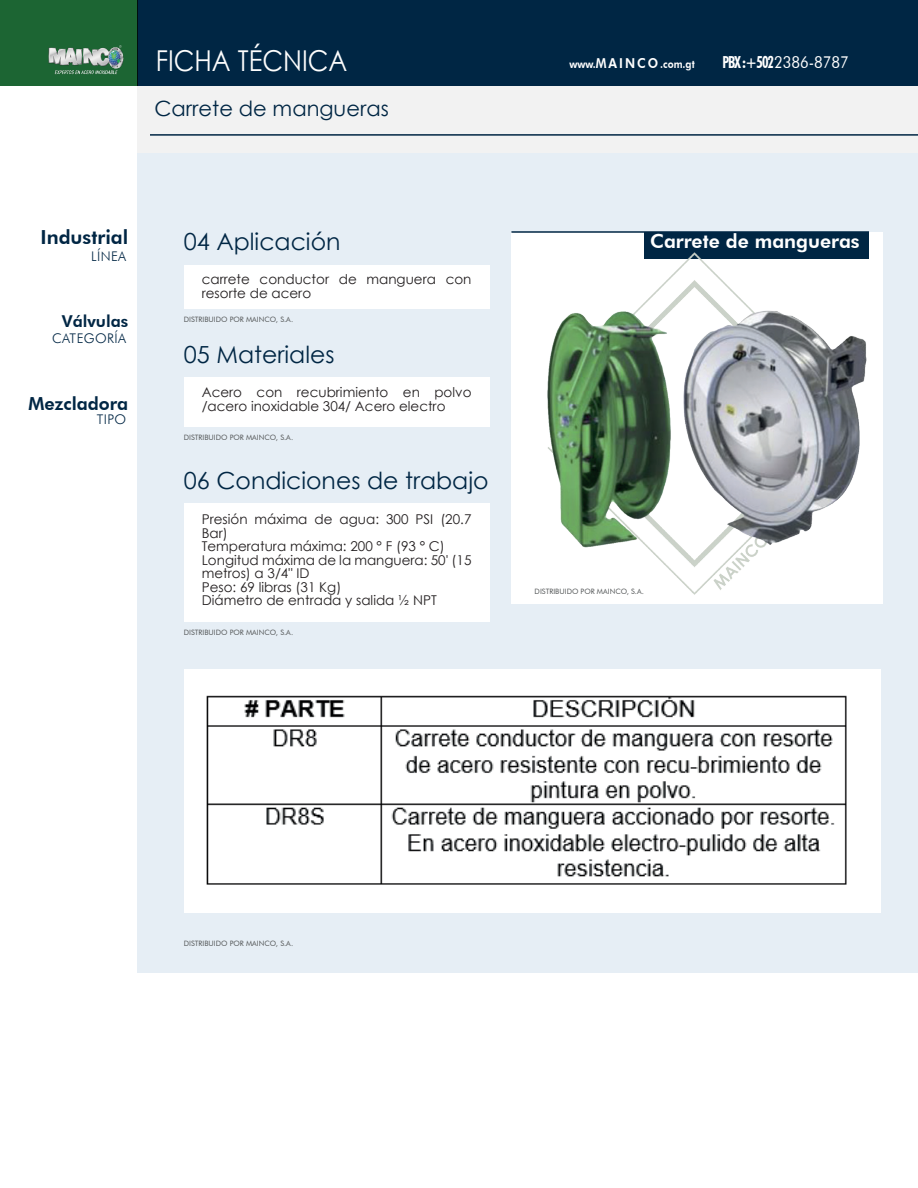
<style>
.page{position:relative;width:918px;height:1188px;background:#fff}
.page>*{position:absolute;margin:0;border:0;box-sizing:border-box;transform-origin:0 0}
.t1{font:28.8px "Century Gothic";color:#fdfdfd;scale:.89 1}
.t2{font:23.55px "Century Gothic";color:#002644}
.t3{font:21px "Century Gothic";color:#002644}
.t4{font:800 19.35px "Futura BT";color:#fff}
.t5{font:800 19.35px "Futura BT";color:#002644}
.t6{font:800 18px "Futura BT";color:#002644}
.t7{font:16.65px "Futura BT";color:#fff;scale:.89 1}
.t8{font:800 16.35px "Futura BT";color:#002644}
.t9{font:13.5px/13.5px "Century Gothic";color:#231f20}
.t10{font:300 13.35px "Futura BT";letter-spacing:.03em;color:#002644}
.t11{font:800 11.1px "Futura BT";color:#fff;scale:.89 1}
.t12{font:7.35px "Futura BT";color:#545758}
.s1{font-size:13.65px}
.s2{font-weight:700;font-stretch:condensed}
</style>
<div class="page">
<div style="left:137px;top:15px;width:781px;height:957px;background:#e6eef5"></div>
<div style="left:137px;top:0;width:781px;height:152px;background:#f2f2f2"></div>
<div style="left:137px;top:0;width:781px;height:85px;background:#002644"></div>
<div style="left:0;top:0;width:137px;height:85px;background:#1c6533"></div>
<img style="left:44px;top:45px;width:83px;height:41px">
<div style="left:511px;top:232px;width:372px;height:372px;background:#fff"></div>
<div style="left:644px;top:232px;width:225px;height:26px;background:#002644"></div>
<hr style="left:511px;top:231px;width:358px;height:2px;background:#002644">
<hr style="left:150px;top:134px;width:768px;height:2px;background:#002644">
<div style="left:184px;top:377px;width:305px;height:50px;background:#fff"></div>
<div style="left:184px;top:504px;width:305px;height:118px;background:#fff"></div>
<div style="left:184px;top:669px;width:697px;height:243px;background:#fff"></div>
<div style="left:184px;top:265px;width:305px;height:44px;background:#fff"></div>
<img style="left:547px;top:252px;width:322px;height:343px">
<img style="left:206px;top:695px;width:641px;height:190px">
<h1 class="t1" style="left:156px;top:40px;width:217px">FICHA TÉCNICA</h1>
<h3 class="t3" style="left:155px;top:93px;width:236px">Carrete de mangueras</h3>
<h3 class="t5" style="left:41px;top:226px;width:89px">Industrial</h3>
<p class="t10" style="left:91px;top:248px;width:37px">LÍNEA</p>
<p class="t8" style="left:62px;top:311px;width:68px">Válvulas</p>
<p class="t10" style="left:52px;top:330px;width:76px">CATEGORÍA</p>
<h3 class="t6" style="left:29px;top:393px;width:101px">Mezcladora</h3>
<p class="t10" style="left:97px;top:411px;width:31px">TIPO</p>
<h2 class="t2" style="left:184px;top:225px;width:158px">04 Aplicación</h2>
<p class="t9" style="left:202px;top:272px;width:271px">carrete conductor de manguera con resorte de acero</p>
<p class="t12" style="left:184px;top:315px;width:111px">DISTRIBUIDO POR MAINCO, S.A.</p>
<h2 class="t2" style="left:184px;top:338px;width:152px">05 Materiales</h2>
<p class="t9" style="left:202px;top:386px;width:271px">Acero con recubrimiento en polvo /acero inoxidable 304/ Acero electro</p>
<p class="t12" style="left:184px;top:433px;width:111px">DISTRIBUIDO POR MAINCO, S.A.</p>
<h2 class="t2" style="left:184px;top:464px;width:306px">06 Condiciones de trabajo</h2>
<p class="t9" style="left:202px;top:512px;width:271px">Presión máxima de agua: 300 PSI (20.7<br>Bar)<br>Temperatura máxima: 200 ° F (93 ° C)<br>Longitud máxima de la manguera: 50' (15 metros) a 3/4" ID<br>Peso: 69 libras (31 Kg)<br>Diámetro de entrada y salida ½ NPT</p>
<p class="t12" style="left:184px;top:628px;width:111px">DISTRIBUIDO POR MAINCO, S.A.</p>
<p class="t11" style="left:569px;top:58px;width:142px">www.<span class="s1">M A I N C O</span> .com.gt</p>
<p class="t7" style="left:722px;top:52px;width:144px"><span class="s2">PBX :+502</span>2386-8787</p>
<h3 class="t4" style="left:650px;top:229px;width:211px">Carrete de mangueras</h3>
<p class="t12" style="left:535px;top:587px;width:111px">DISTRIBUIDO POR MAINCO, S.A.</p>
<p class="t12" style="left:184px;top:939px;width:111px">DISTRIBUIDO POR MAINCO, S.A.</p>
</div>
